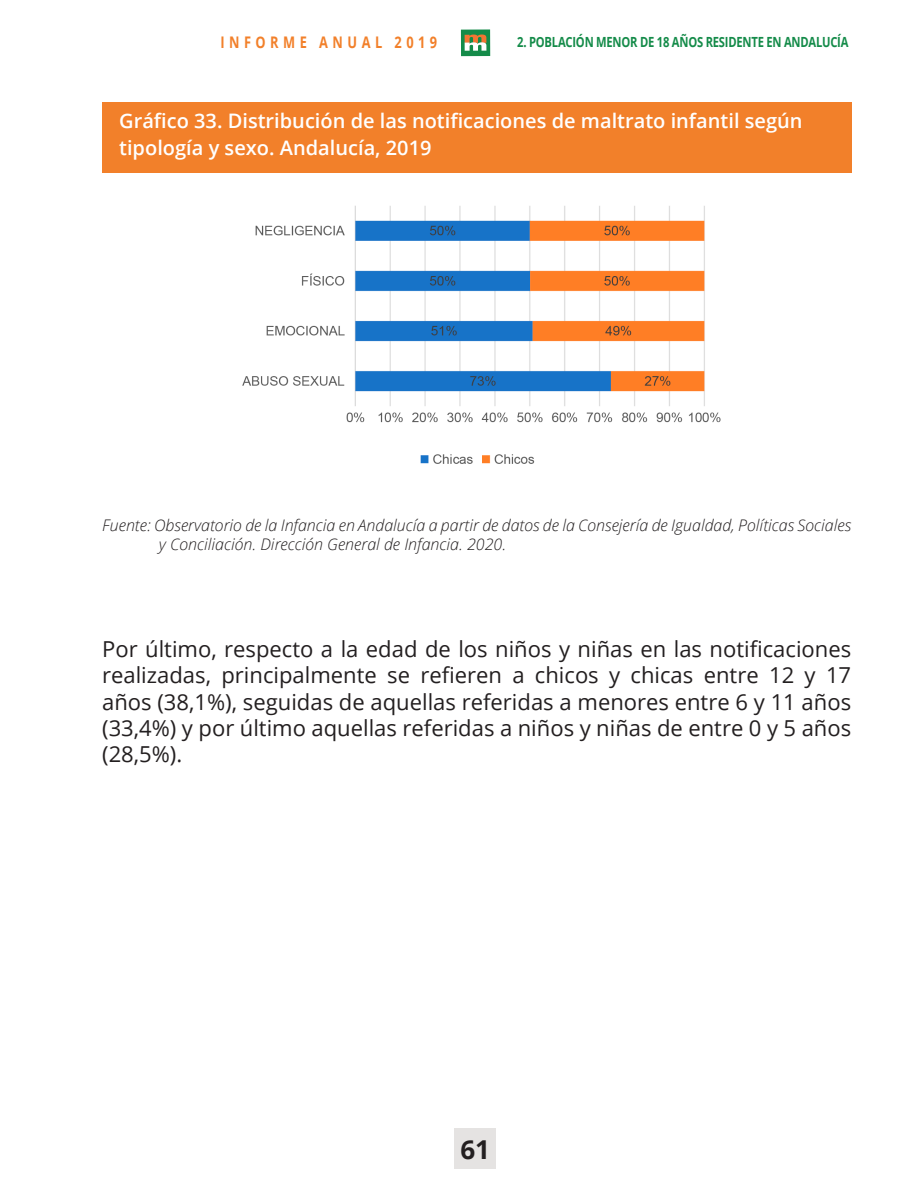
<style>
.page{position:relative;width:908px;height:1191px;background:#fff}
.page>*{position:absolute;margin:0;border:0;box-sizing:border-box;transform-origin:0 0}
.t1{font:700 26px "Open Sans";color:#231f20}
.t2{font:22px/26.4px "Open Sans";color:#231f20;text-align:justify}
.TITULO_GRÁFICO{font:600 20px/26.4px "Open Sans";color:#fff}
.Pie_Tabla{font:italic 300 16px/19.2px "Open Sans";color:#231f20}
.t3{font:700 16px "Open Sans";letter-spacing:.35em;color:#f2802a;scale:.8 1}
.t4{font:700 14px "Open Sans";letter-spacing:-.02em;color:#148b49;scale:.8 1}
</style>
<div class="page">
<div style="left:460px;top:29px;width:30px;height:27px;background:#148b49"></div>
<svg style="left:464px;top:35px;width:22px;height:16px"></svg>
<div style="left:454px;top:1128px;width:41px;height:41px;background:#e5e3e2"></div>
<div style="left:102px;top:102px;width:748px;height:71px;background:#f2802a"></div>
<img style="left:242px;top:205px;width:479px;height:259px">
<p class="t3" style="left:220px;top:31px;width:272px">INFORME ANUAL 2019</p>
<p class="t4" style="left:517px;top:32px;width:415px">2. POBLACIÓN MENOR DE 18 AÑOS RESIDENTE EN ANDALUCÍA</p>
<p class="TITULO_GRÁFICO" style="left:119px;top:108px;width:684px">Gráfico 33. Distribución de las notificaciones de maltrato infantil según tipología y sexo. Andalucía, 2019</p>
<p class="Pie_Tabla" style="left:159px;top:515px;width:693px;text-indent:-57px">Fuente: Observatorio de la Infancia en Andalucía a partir de datos de la Consejería de Igualdad, Políticas Sociales y Conciliación. Dirección General de Infancia. 2020.</p>
<p class="t2" style="left:102px;top:635px;width:750px">Por último, respecto a la edad de los niños y niñas en las notificaciones realizadas, principalmente se refieren a chicos y chicas entre 12 y 17 años (38,1%), seguidas de aquellas referidas a menores entre 6 y 11 años (33,4%) y por último aquellas referidas a niños y niñas de entre 0 y 5 años (28,5%).</p>
<p class="t1" style="left:460px;top:1131px;width:31px">61</p>
</div>
